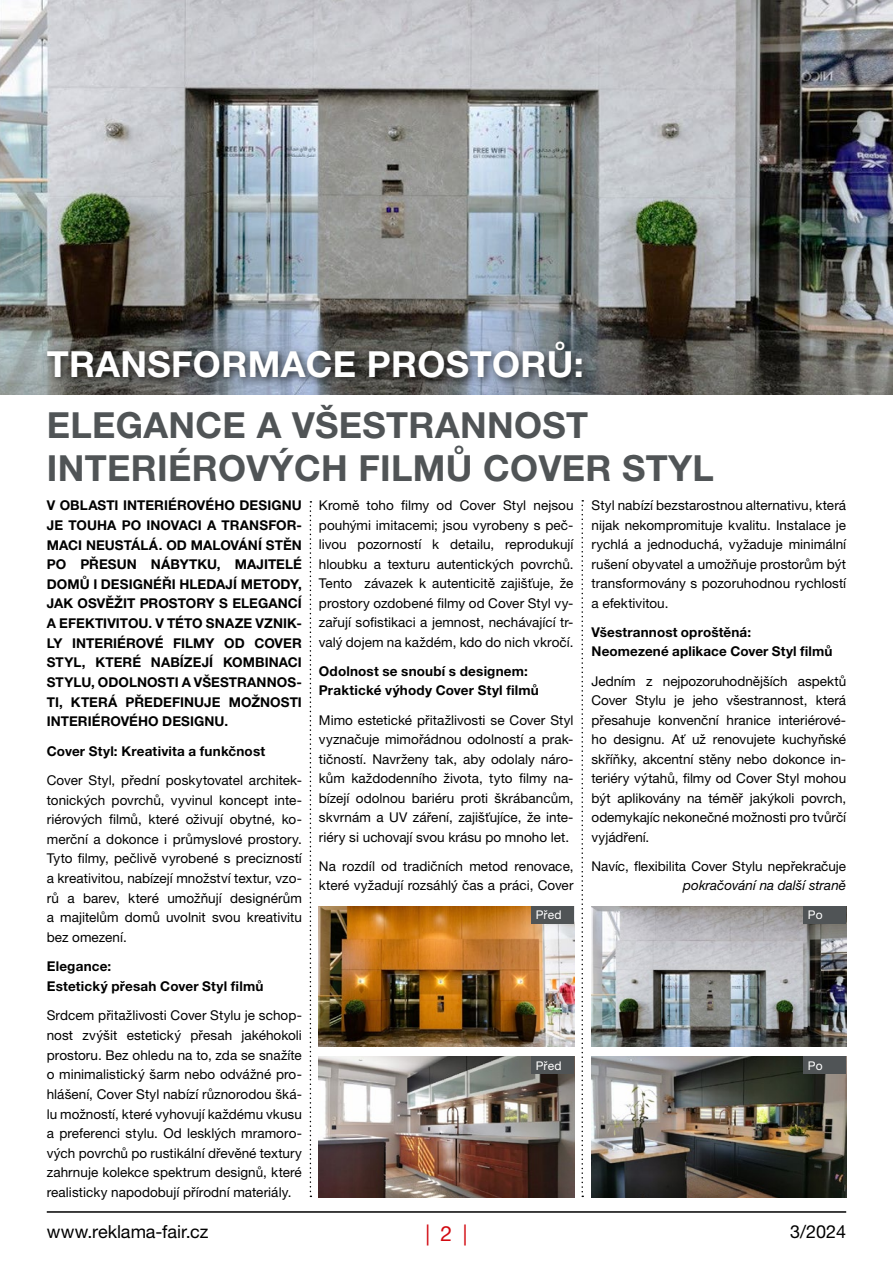
<style>
.page{position:relative;width:893px;height:1263px;background:#fff}
.page>*{position:absolute;margin:0;border:0;box-sizing:border-box;transform-origin:0 0}
.t1{font:700 36px/43.2px "Helvetica Neue LT Pro";letter-spacing:.01em;color:#505456}
.t2{font:700 36px "Helvetica Neue LT Pro";letter-spacing:.01em;color:#fff}
.t3{font:21px "Helvetica Neue LT Pro";color:#d20a11}
.t4{font:18px "Helvetica Neue LT Pro";color:#000}
.t5{font:13.5px/19.5px "Helvetica Neue LT Pro";letter-spacing:.005em;color:#000;text-align:justify}
.t6{font:700 13.5px/19.6px "Helvetica Neue LT Pro";letter-spacing:.01em;color:#000}
.t7{font:italic 13.5px "Helvetica Neue LT Pro";letter-spacing:.005em;color:#000}
.t8{font:12px "Helvetica Neue LT Pro";letter-spacing:.01em;color:#fff}
</style>
<div class="page">
<hr style="left:47px;top:1211px;width:799px;height:2px;background:#000">
<svg style="left:310px;top:501px;width:1px;height:696px"></svg>
<svg style="left:581px;top:500px;width:2px;height:697px"></svg>
<img style="left:319px;top:1057px;width:255px;height:140px">
<img style="left:591px;top:1057px;width:255px;height:140px">
<div style="left:531px;top:1057px;width:43px;height:17px;background:#505456"></div>
<div style="left:804px;top:1057px;width:42px;height:17px;background:#505456"></div>
<img style="left:319px;top:906px;width:255px;height:141px">
<img style="left:591px;top:906px;width:255px;height:141px">
<div style="left:531px;top:906px;width:43px;height:17px;background:#505456"></div>
<div style="left:804px;top:906px;width:42px;height:17px;background:#505456"></div>
<img style="left:0;top:0;width:892px;height:395px">
<div style="left:43px;top:337px;width:550px;height:52px;background:#000;opacity:.75"></div>
<h1 class="t2" style="left:47px;top:342px;width:538px">TRANSFORMACE PROSTORŮ:</h1>
<h1 class="t1" style="left:47px;top:402px;width:669px">ELEGANCE A VŠESTRANNOST<br>INTERIÉROVÝCH FILMŮ COVER STYL</h1>
<p class="t6" style="left:47px;top:495px;width:257px;text-align:justify">V OBLASTI INTERIÉROVÉHO DESIGNU JE TOUHA PO INOVACI A TRANSFOR-MACI NEUSTÁLÁ. OD MALOVÁNÍ STĚN PO PŘESUN NÁBYTKU, MAJITELÉ DOMŮ I DESIGNÉŘI HLEDAJÍ METODY, JAK OSVĚŽIT PROSTORY S ELEGANCÍ A EFEKTIVITOU. V TÉTO SNAZE VZNIK-LY INTERIÉROVÉ FILMY OD COVER STYL, KTERÉ NABÍZEJÍ KOMBINACI STYLU, ODOLNOSTI A VŠESTRANNOS-TI, KTERÁ PŘEDEFINUJE MOŽNOSTI INTERIÉROVÉHO DESIGNU.</p>
<p class="t6" style="left:47px;top:741px;width:220px">Cover Styl: Kreativita a funkčnost</p>
<p class="t5" style="left:47px;top:770px;width:257px">Cover Styl, přední poskytovatel architek&shy;tonických povrchů, vyvinul koncept inte&shy;riérových filmů, které oživují obytné, ko&shy;merční a dokonce i průmyslové prostory.<br>Tyto filmy, pečlivě vyrobené s precizností a kreativitou, nabízejí množství textur, vzo&shy;rů a barev, které umožňují designérům a majitelům domů uvolnit svou kreativitu bez omezení.</p>
<p class="t6" style="left:47px;top:956px;width:218px">Elegance:<br>Estetický přesah Cover Styl filmů</p>
<p class="t5" style="left:47px;top:1005px;width:257px">Srdcem přitažlivosti Cover Stylu je schop&shy;nost zvýšit estetický přesah jakéhokoli prostoru. Bez ohledu na to, zda se snažíte o minimalistický šarm nebo odvážné pro&shy;hlášení, Cover Styl nabízí různorodou šká&shy;lu možností, které vyhovují každému vkusu a preferenci stylu. Od lesklých mramoro&shy;vých povrchů po rustikální dřevěné textury zahrnuje kolekce spektrum designů, které realisticky napodobují přírodní materiály.</p>
<p class="t5" style="left:319px;top:495px;width:256px">Kromě toho filmy od Cover Styl nejsou pouhými imitacemi; jsou vyrobeny s peč&shy;livou pozorností k detailu, reprodukují hloubku a texturu autentických povrchů.<br>Tento závazek k autenticitě zajišťuje, že prostory ozdobené filmy od Cover Styl vy&shy;zařují sofistikaci a jemnost, nechávající tr&shy;valý dojem na každém, kdo do nich vkročí.</p>
<p class="t6" style="left:319px;top:661px;width:221px">Odolnost se snoubí s designem:<br>Praktické výhody Cover Styl filmů</p>
<p class="t5" style="left:319px;top:710px;width:256px">Mimo estetické přitažlivosti se Cover Styl vyznačuje mimořádnou odolností a prak&shy;tičností. Navrženy tak, aby odolaly náro&shy;kům každodenního života, tyto filmy na&shy;bízejí odolnou bariéru proti škrábancům, skvrnám a UV záření, zajišťujíce, že inte&shy;riéry si uchovají svou krásu po mnoho let.</p>
<p class="t5" style="left:319px;top:856px;width:256px">Na rozdíl od tradičních metod renovace, které vyžadují rozsáhlý čas a práci, Cover</p>
<p class="t5" style="left:592px;top:495px;width:256px">Styl nabízí bezstarostnou alternativu, která nijak nekompromituje kvalitu. Instalace je rychlá a jednoduchá, vyžaduje minimální rušení obyvatel a umožňuje prostorům být transformovány s pozoruhodnou rychlostí a efektivitou.</p>
<p class="t6" style="left:592px;top:622px;width:242px">Všestrannost oproštěná:<br>Neomezené aplikace Cover Styl filmů</p>
<p class="t5" style="left:592px;top:671px;width:256px">Jedním z nejpozoruhodnějších aspektů Cover Stylu je jeho všestrannost, která přesahuje konvenční hranice interiérové&shy;ho designu. Ať už renovujete kuchyňské skříňky, akcentní stěny nebo dokonce in&shy;teriéry výtahů, filmy od Cover Styl mohou být aplikovány na téměř jakýkoli povrch, odemykajíc nekonečné možnosti pro tvůrčí vyjádření.</p>
<p class="t5" style="left:592px;top:856px;width:256px">Navíc, flexibilita Cover Stylu nepřekračuje</p>
<p class="t7" style="left:683px;top:877px;width:164px">pokračování na další straně</p>
<p class="t8" style="left:536px;top:908px;width:27px">Před</p>
<p class="t8" style="left:808px;top:908px;width:16px">Po</p>
<p class="t8" style="left:536px;top:1058px;width:27px">Před</p>
<p class="t8" style="left:808px;top:1058px;width:16px">Po</p>
<h3 class="t4" style="left:47px;top:1221px;width:163px">www.reklama-fair.cz</h3>
<h2 class="t3" style="left:425px;top:1220px;width:43px">| 2 |</h2>
<h3 class="t4" style="left:790px;top:1221px;width:58px">3/2024</h3>
</div>
